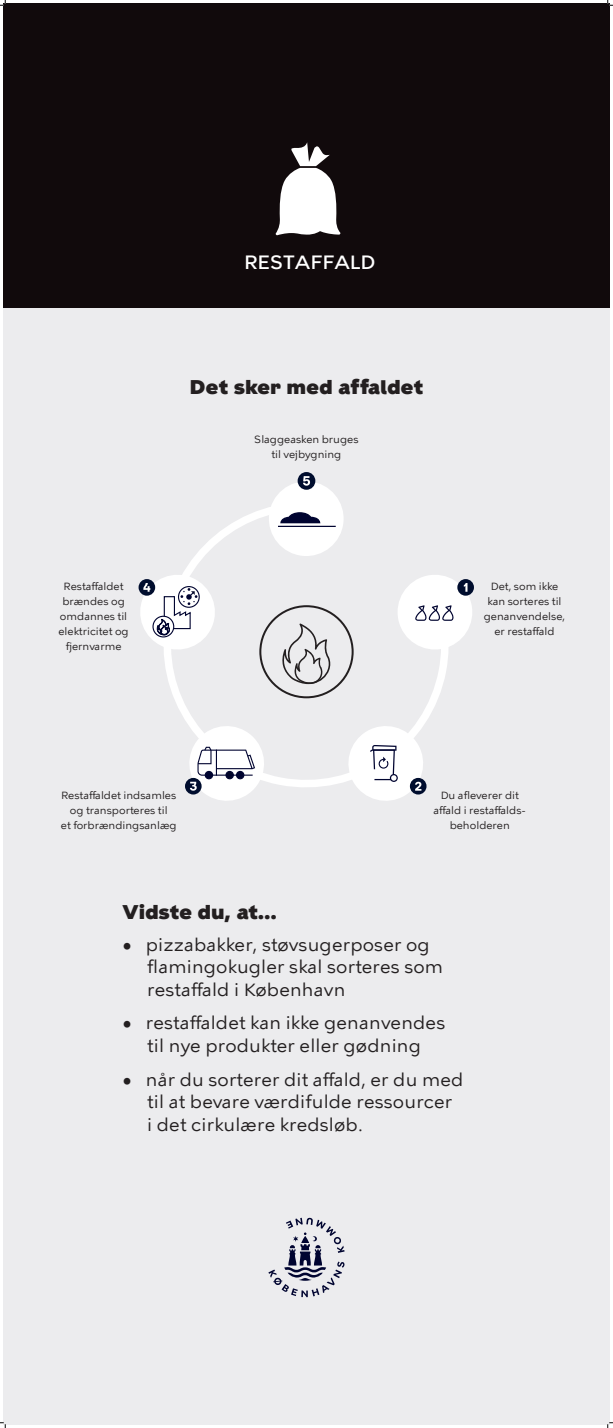
<style>
.page{position:relative;width:613px;height:1428px;background:#fff}
.page>*{position:absolute;margin:0;border:0;box-sizing:border-box;transform-origin:0 0}
.t1{font:900 20px "KBH";letter-spacing:.025em;color:#231f20}
.t2{font:500 19.1px "KBH";color:#fff}
.t3{font:18px/22.5px "KBH Tekst";letter-spacing:.01em;color:#231f20}
.t4{font:10.5px/15px "KBH Tekst";color:#231f20;text-align:center}
</style>
<div class="page">
<div style="left:3px;top:3px;width:607px;height:1422px;background:#ececee"></div>
<svg style="left:164px;top:508px;width:284px;height:279px"></svg>
<div style="left:298px;top:472px;width:17px;height:18px;background:#000d2e;border-radius:50%"></div>
<svg style="left:267px;top:476px;width:78px;height:82px"></svg>
<svg style="left:138px;top:570px;width:82px;height:85px"></svg>
<svg style="left:394px;top:571px;width:80px;height:82px"></svg>
<svg style="left:343px;top:721px;width:85px;height:80px"></svg>
<svg style="left:185px;top:722px;width:83px;height:79px"></svg>
<div style="left:259px;top:605px;width:95px;height:93px;border:2px solid #231f20;border-radius:50%"></div>
<svg style="left:282px;top:623px;width:49px;height:61px"></svg>
<svg style="left:268px;top:1217px;width:77px;height:80px"></svg>
<div style="left:3px;top:3px;width:607px;height:305px;background:#110a0c"></div>
<svg style="left:276px;top:142px;width:64px;height:93px"></svg>
<svg style="left:0;top:0;width:6px;height:6px"></svg>
<svg style="left:0;top:1422px;width:6px;height:6px"></svg>
<svg style="left:607px;top:0;width:6px;height:6px"></svg>
<svg style="left:607px;top:1422px;width:6px;height:6px"></svg>
<h2 class="t2" style="left:244px;top:251px;width:133px">RESTAFFALD</h2>
<p class="t1" style="left:190px;top:375px;width:235px">Det sker med affaldet</p>
<p class="t4" style="left:58px;top:579px;width:72px">Restaffaldet brændes og omdannes til elektricitet og fjernvarme</p>
<p class="t4" style="left:61px;top:787px;width:117px">Restaffaldet indsamles og transporteres til<br>et forbrændingsanlæg</p>
<p class="t4" style="left:254px;top:432px;width:106px">Slaggeasken bruges til vejbygning</p>
<p class="t1" style="left:122px;top:900px;width:156px">Vidste du, at...</p>
<p class="t4" style="left:484px;top:579px;width:83px">Det, som ikke kan sorteres til genanvendelse, er restaffald</p>
<p class="t4" style="left:434px;top:787px;width:94px">Du afleverer dit affald i restaffalds&shy;beholderen</p>
<p class="t3" style="left:147px;top:933px;width:297px;text-indent:-25px">• pizzabakker, støvsugerposer og -flamingokugler skal sorteres som -restaffald i -København</p>
<p class="t3" style="left:122px;top:1012px;width:324px;text-align:center">• restaffaldet kan ikke genanvendes til nye produkter eller gødning</p>
<p class="t3" style="left:147px;top:1068px;width:318px;text-indent:-25px">• når du sorterer dit affald, er du med til at bevare værdifulde ressourcer<br>i det cirkulære kredsløb.</p>
</div>
